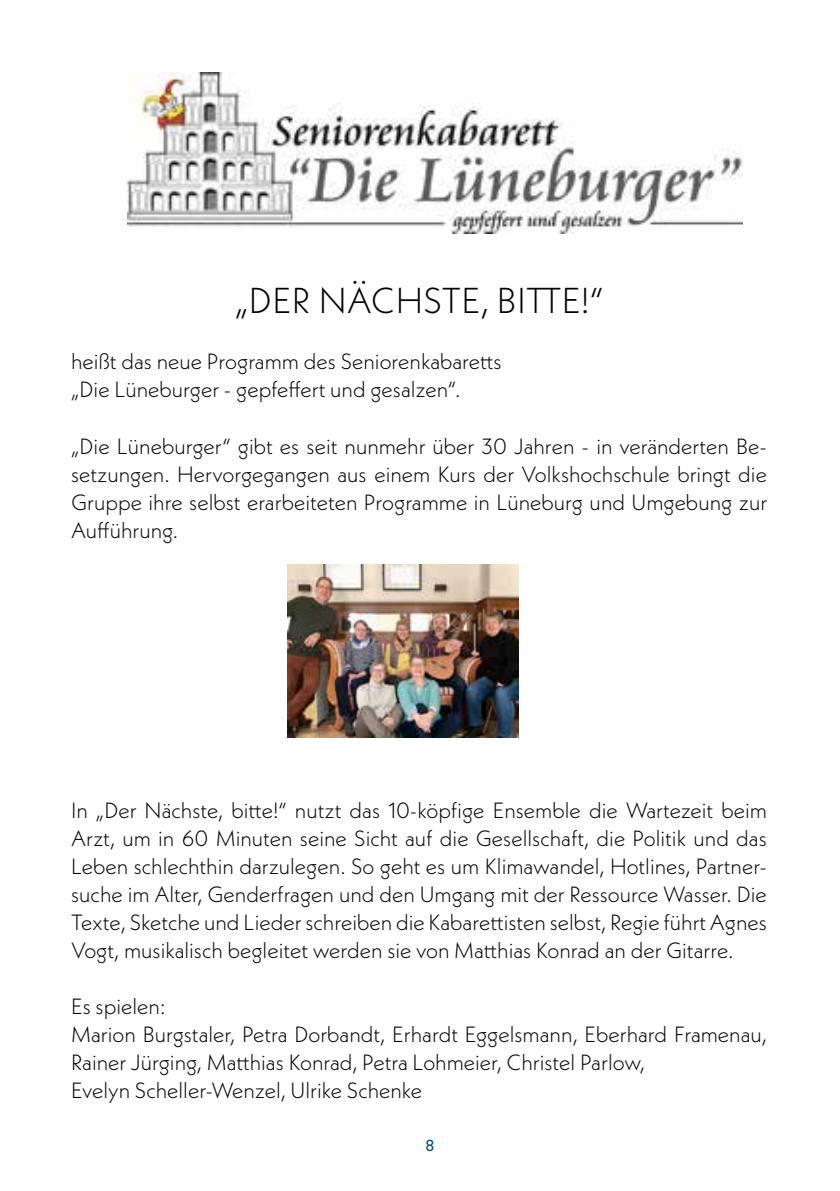
<style>
.page{position:relative;width:840px;height:1191px;background:#fff}
.page>*{position:absolute;margin:0;border:0;box-sizing:border-box;transform-origin:0 0}
.t1{font:300 36px "Neue Kabel";letter-spacing:.01em;color:#000}
.t2{font:300 22px/28px "Neue Kabel";color:#000}
.t3{font:16px "Neue Kabel";color:#004f77}
</style>
<div class="page">
<img style="left:288px;top:564px;width:230px;height:173px">
<img style="left:127px;top:72px;width:615px;height:161px">
<h1 class="t1" style="left:235px;top:278px;width:370px">„DER NÄCHSTE, BITTE!“</h1>
<p class="t2" style="left:71px;top:347px;width:432px">heißt das neue Programm des Seniorenkabaretts „Die Lüneburger - gepfeffert und gesalzen“.</p>
<p class="t2" style="left:71px;top:431px;width:697px;text-align:justify">„Die Lüneburger“ gibt es seit nunmehr über 30 Jahren - in veränderten Be&shy;setzungen. Hervorgegangen aus einem Kurs der Volkshochschule bringt die Gruppe ihre selbst erarbeiteten Programme in Lüneburg und Umgebung zur Aufführung.</p>
<p class="t2" style="left:71px;top:796px;width:697px;text-align:justify">In „Der Nächste, bitte!“ nutzt das 10-köpfige Ensemble die Wartezeit beim Arzt, um in 60 Minuten seine Sicht auf die Gesellschaft, die Politik und das Leben schlechthin darzulegen. So geht es um Klimawandel, Hotlines, Partner&shy;suche im Alter, Genderfragen und den Umgang mit der Ressource Wasser. Die Texte, Sketche und Lieder schreiben die Kabarettisten selbst, Regie führt Agnes Vogt, musikalisch begleitet werden sie von Matthias Konrad an der Gitarre.</p>
<p class="t2" style="left:71px;top:992px;width:697px">Es spielen:<br>Marion Burgstaler, Petra Dorbandt, Erhardt Eggelsmann, Eberhard Framenau, Rainer Jürging, Matthias Konrad, Petra Lohmeier, Christel Parlow,<br>Evelyn Scheller-Wenzel, Ulrike Schenke</p>
<p class="t3" style="left:425px;top:1135px;width:11px">8</p>
</div>
